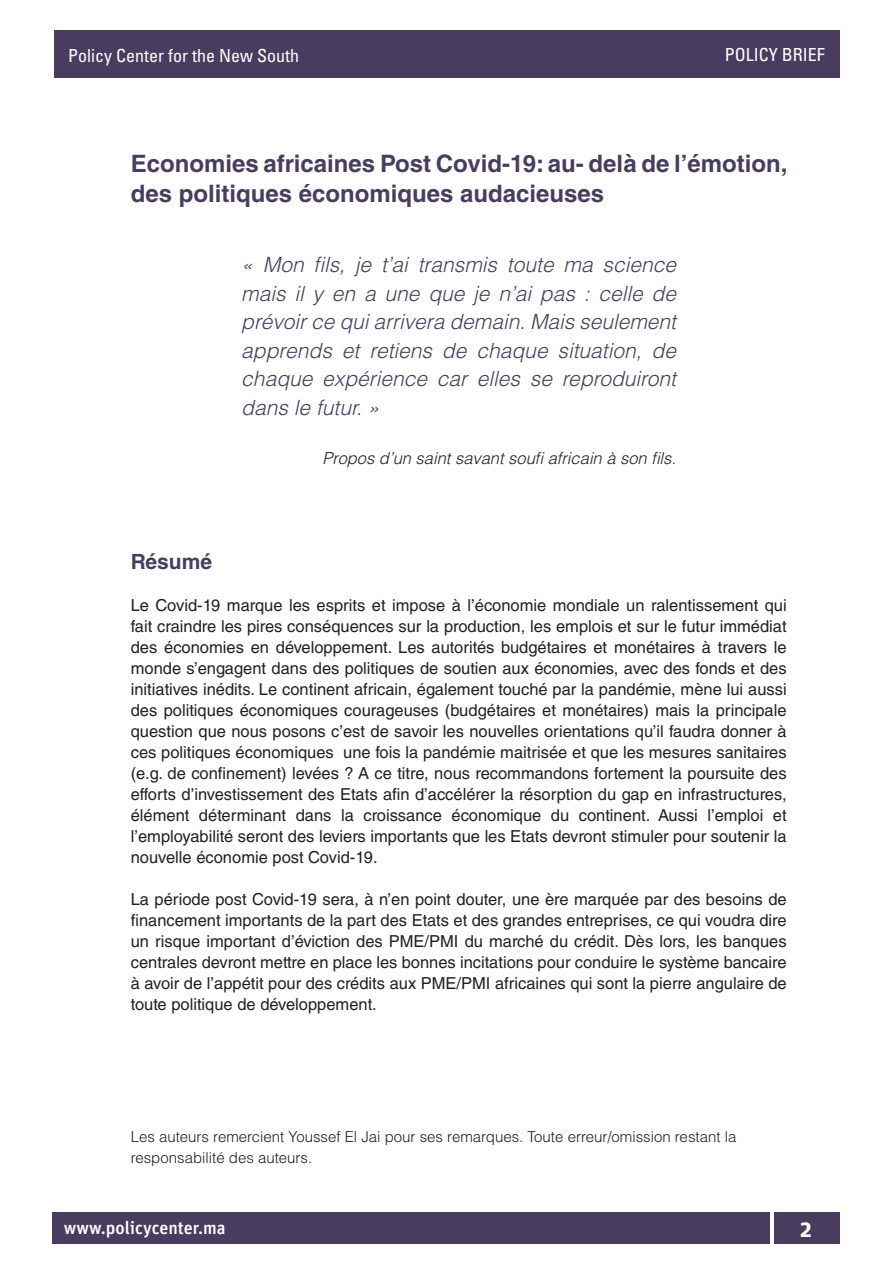
<style>
.page{position:relative;width:893px;height:1263px;background:#fff}
.page>*{position:absolute;margin:0;border:0;box-sizing:border-box;transform-origin:0 0}
.Texte{font:700 24px/30px "Helvetica LT Std";color:#483d5f}
.t1{font:700 22.5px "Unit Pro";color:#fff}
.Texte-2{font:italic 300 21px/28.5px "Helvetica LT Std";color:#483d5f;text-align:justify}
.Texte-3{font:700 21px "Helvetica LT Std";color:#483d5f}
.t2{font:condensed 18px "Univers LT Std";color:#fff}
.t3{font:500 18px "Unit Pro";color:#fff}
.Texte-4{font:16.5px/21px "Helvetica LT Std";color:#231f20;text-align:justify}
.Texte-5{font:italic 300 16.5px "Helvetica LT Std";color:#231f20}
.Texte-6{font:300 15px/21px "Helvetica LT Std";color:#231f20}
</style>
<div class="page">
<div style="left:52px;top:1212px;width:718px;height:31px;background:#483d5f"></div>
<div style="left:774px;top:1212px;width:65px;height:31px;background:#483d5f"></div>
<div style="left:54px;top:30px;width:785px;height:48px;background:#483d5f"></div>
<p class="t2" style="left:68px;top:44px;width:232px">Policy Center for the New South</p>
<p class="t2" style="left:725px;top:43px;width:102px">POLICY BRIEF</p>
<p class="Texte" style="left:131px;top:148px;width:658px">Economies africaines Post Covid-19: au- delà de l’émotion, des politiques économiques audacieuses</p>
<p class="Texte-2" style="left:241px;top:250px;width:436px">« Mon fils, je t’ai transmis toute ma science mais il y en a une que je n’ai pas : celle de prévoir ce qui arrivera demain. Mais seulement apprends et retiens de chaque situation, de chaque expérience car elles se reproduiront dans le futur. »</p>
<p class="Texte-5" style="left:322px;top:448px;width:355px">Propos d’un saint savant soufi africain à son fils.</p>
<p class="Texte-3" style="left:131px;top:549px;width:83px">Résumé</p>
<p class="Texte-4" style="left:131px;top:595px;width:657px">Le Covid-19 marque les esprits et impose à l’économie mondiale un ralentissement qui fait craindre les pires conséquences sur la production, les emplois et sur le futur immédiat des économies en développement. Les autorités budgétaires et monétaires à travers le monde s’engagent dans des politiques de soutien aux économies, avec des fonds et des initiatives inédits. Le continent africain, également touché par la pandémie, mène lui aussi des politiques économiques courageuses (budgétaires et monétaires) mais la principale question que nous posons c’est de savoir les nouvelles orientations qu’il faudra donner à ces politiques économiques une fois la pandémie maitrisée et que les mesures sanitaires (e.g. de confinement) levées ? A ce titre, nous recommandons fortement la poursuite des efforts d’investissement des Etats afin d’accélérer la résorption du gap en infrastructures, élément déterminant dans la croissance économique du continent. Aussi l’emploi et l’employabilité seront des leviers importants que les Etats devront stimuler pour soutenir la nouvelle économie post Covid-19.</p>
<p class="Texte-4" style="left:131px;top:889px;width:657px">La période post Covid-19 sera, à n’en point douter, une ère marquée par des besoins de financement importants de la part des Etats et des grandes entreprises, ce qui voudra dire un risque important d’éviction des PME/PMI du marché du crédit. Dès lors, les banques centrales devront mettre en place les bonnes incitations pour conduire le système bancaire à avoir de l’appétit pour des crédits aux PME/PMI africaines qui sont la pierre angulaire de toute politique de développement.</p>
<p class="Texte-6" style="left:131px;top:1126px;width:607px">Les auteurs remercient Youssef El Jai pour ses remarques. Toute erreur/omission restant la responsabilité des auteurs.</p>
<p class="t3" style="left:64px;top:1216px;width:164px">www.policycenter.ma</p>
<h2 class="t1" style="left:800px;top:1214px;width:13px">2</h2>
</div>
